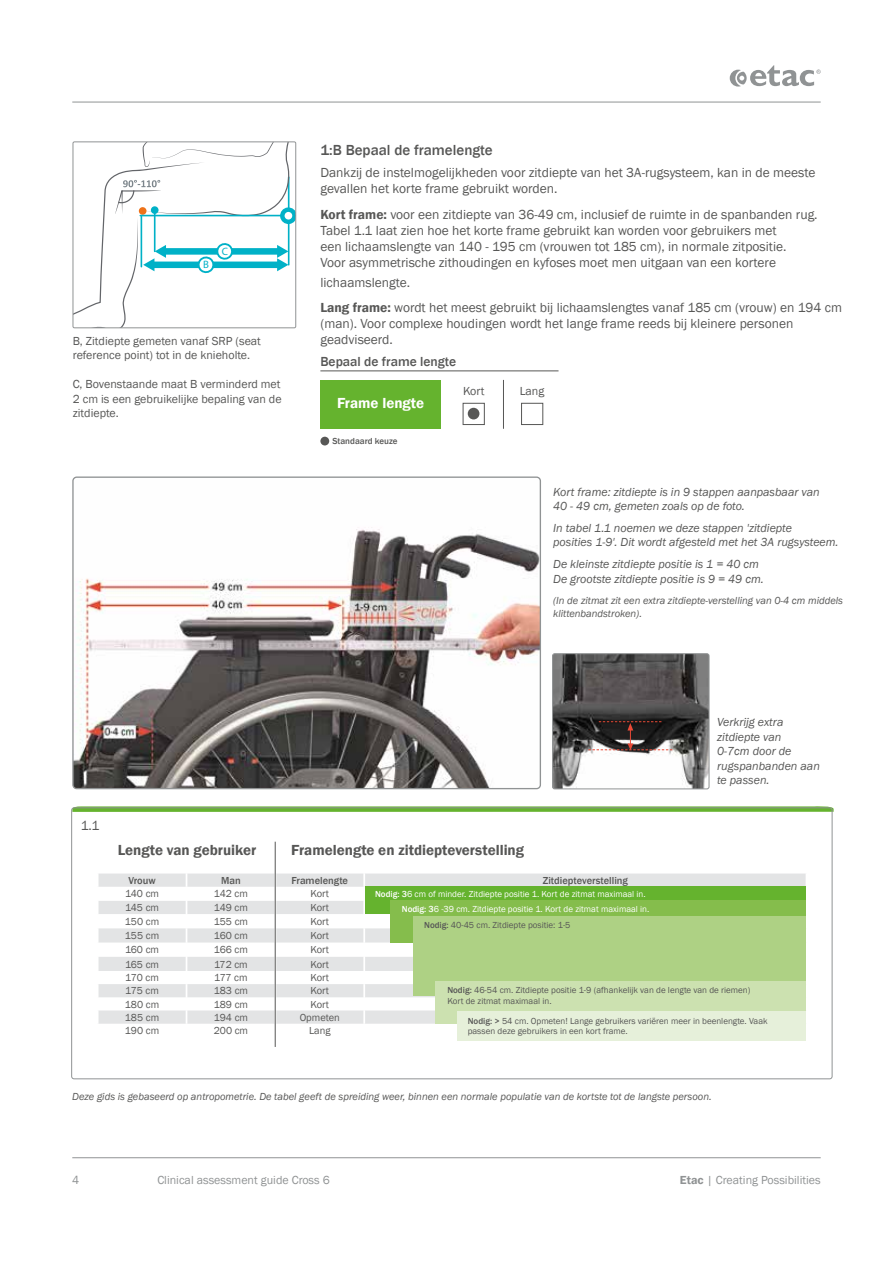
<style>
.page{position:relative;width:893px;height:1263px;background:#fff}
.page>*{position:absolute;margin:0;border:0;box-sizing:border-box;transform-origin:0 0}
.t1{font:600 15px "Franklin Gothic";color:#575756}
.t2{font:500 15px "Franklin Gothic";color:#575756}
.t3{font:600 15px "Franklin Gothic";color:#fff}
.t4{font:13.5px/16.2px "Franklin Gothic";color:#575756}
.t5{font:500 13.5px "Franklin Gothic";color:#575756}
.t6{font:italic 12px/14.4px "Franklin Gothic";color:#575756}
.t7{font:12px/14.4px "Franklin Gothic";color:#575756}
.t8{font:12px "Franklin Gothic";color:#909394}
.t9{font:10.65px "Myriad Pro";color:#00b1c7}
.t10{font:italic 10.5px/13.5px "Franklin Gothic";color:#575756}
.t11{font:10.5px "Franklin Gothic";color:#575756}
.t12{font:500 10.5px "Franklin Gothic";color:#575756}
.t13{font:9px/10.8px "Franklin Gothic";color:#575756}
.t14{font:9px/14.9px "Franklin Gothic";color:#fff}
.t15{font:500 9px "Franklin Gothic";color:#575756}
.s1{font-weight:600}
.s2{font-weight:500}
</style>
<div class="page">
<hr style="left:72px;top:102px;width:749px;height:1px;background:#909394">
<hr style="left:72px;top:1157px;width:749px;height:1px;background:#909394">
<svg style="left:730px;top:65px;width:91px;height:22px"></svg>
<img style="left:74px;top:478px;width:466px;height:311px">
<div style="left:72px;top:476px;width:469px;height:313px;border:1px solid #909394;border-radius:4px"></div>
<img style="left:552px;top:655px;width:157px;height:134px">
<div style="left:552px;top:653px;width:157px;height:136px;border:1px solid #909394;border-radius:2px"></div>
<svg style="left:588px;top:721px;width:84px;height:29px;background:#453c3b"></svg>
<div style="left:320px;top:380px;width:121px;height:49px;background:#65b32e"></div>
<hr style="left:503px;top:380px;width:1px;height:49px;background:#575756">
<div style="left:463px;top:403px;width:22px;height:22px;border:1px solid #575756"></div>
<div style="left:521px;top:403px;width:22px;height:22px;border:1px solid #575756"></div>
<hr style="left:320px;top:370px;width:238px;height:1px;background:#575756">
<div style="left:468px;top:408px;width:11px;height:11px;background:#575756;border-radius:50%"></div>
<div style="left:320px;top:437px;width:9px;height:8px;background:#575756;border-radius:50%"></div>
<svg style="left:75px;top:144px;width:219px;height:182px"></svg>
<hr style="left:141px;top:216px;width:1px;height:51px;background:#00b1c7">
<div style="left:73px;top:142px;width:223px;height:186px;border:1px solid #909394;border-radius:2px"></div>
<svg style="left:73px;top:806px;width:761px;height:6px;background:#7bb454"></svg>
<svg style="left:99px;top:873px;width:707px;height:151px;fill:#e3e4e5"></svg>
<svg style="left:98px;top:874px;width:1px;height:150px"></svg>
<svg style="left:186px;top:873px;width:1px;height:151px"></svg>
<svg style="left:274px;top:873px;width:1px;height:164px"></svg>
<svg style="left:363px;top:873px;width:2px;height:151px"></svg>
<div style="left:366px;top:887px;width:440px;height:27px;background:#65b32e"></div>
<div style="left:390px;top:900px;width:416px;height:43px;background:#85bd4c"></div>
<div style="left:413px;top:916px;width:393px;height:80px;background:#aed184"></div>
<div style="left:436px;top:981px;width:370px;height:43px;background:#cce1b0"></div>
<div style="left:457px;top:1011px;width:349px;height:30px;background:#e6f0da"></div>
<hr style="left:275px;top:842px;width:1px;height:205px;background:#575756">
<p class="t9" style="left:203px;top:258px;width:7px">B</p>
<p class="t9" style="left:222px;top:244px;width:8px">C</p>
<p class="t7" style="left:73px;top:334px;width:190px">B, Zitdiepte gemeten vanaf SRP (seat reference point) tot in de knieholte.</p>
<p class="t7" style="left:73px;top:377px;width:210px;text-align:justify">C, Bovenstaande maat B verminderd met 2 cm is een gebruikelijke bepaling van de zitdiepte.</p>
<p class="t2" style="left:320px;top:140px;width:174px">1:B Bepaal de framelengte</p>
<p class="t4" style="left:320px;top:165px;width:497px">Dankzij de instelmogelijkheden voor zitdiepte van het 3A-rugsysteem, kan in de meeste gevallen het korte frame gebruikt worden.</p>
<p class="t4" style="left:320px;top:206px;width:499px"><span class="s1">Kort frame:</span> voor een zitdiepte van 36-49 cm, inclusief de ruimte in de spanbanden rug.<br>Tabel 1.1 laat zien hoe het korte frame gebruikt kan worden voor gebruikers met<br>een lichaamslengte van 140 - 195 cm (vrouwen tot 185 cm), in normale zitpositie.<br>Voor asymmetrische zithoudingen en kyfoses moet men uitgaan van een kortere</p>
<p class="t4" style="left:320px;top:270px;width:523px;line-height:25.2px">lichaamslengte.<br><span class="s1">Lang frame:</span> wordt het meest gebruikt bij lichaamslengtes vanaf 185 cm (vrouw) en 194 cm</p>
<p class="t4" style="left:320px;top:316px;width:474px">(man). Voor complexe houdingen wordt het lange frame reeds bij kleinere personen geadviseerd.</p>
<p class="t5" style="left:320px;top:353px;width:137px">Bepaal de frame lengte</p>
<p class="t3" style="left:337px;top:393px;width:89px">Frame lengte</p>
<p class="t7" style="left:463px;top:384px;width:23px">Kort</p>
<p class="t7" style="left:520px;top:384px;width:26px">Lang</p>
<p class="t15" style="left:332px;top:435px;width:67px">Standaard keuze</p>
<p class="t6" style="left:553px;top:485px;width:268px">Kort frame: zitdiepte is in 9 stappen aanpasbaar van<br>40 - 49 cm, gemeten zoals op de foto.</p>
<p class="t6" style="left:553px;top:521px;width:287px">In tabel 1.1 noemen we deze stappen 'zitdiepte<br>posities 1-9'. Dit wordt afgesteld met het 3A rugsysteem.</p>
<p class="t6" style="left:553px;top:557px;width:212px">De kleinste zitdiepte positie is 1 = 40 cm<br>De grootste zitdiepte positie is 9 = 49 cm.</p>
<p class="t10" style="left:553px;top:593px;width:291px">(In de zitmat zit een extra zitdiepte-verstelling van 0-4 cm middels klittenbandstroken).</p>
<p class="t4" style="left:81px;top:818px;width:20px">1.1</p>
<p class="t1" style="left:118px;top:841px;width:140px">Lengte van gebruiker</p>
<p class="t1" style="left:291px;top:841px;width:234px">Framelengte en zitdiepteverstelling</p>
<p class="t6" style="left:717px;top:715px;width:104px">Verkrijg extra zitdiepte van<br>0-7cm door de rugspanbanden aan te passen.</p>
<p class="t12" style="left:128px;top:874px;width:29px">Vrouw</p>
<p class="t12" style="left:221px;top:874px;width:21px">Man</p>
<p class="t12" style="left:292px;top:874px;width:58px">Framelengte</p>
<p class="t12" style="left:543px;top:874px;width:87px">Zitdiepteverstelling</p>
<p class="t11" style="left:125px;top:887px;width:36px">140 cm</p>
<p class="t11" style="left:214px;top:887px;width:36px">142 cm</p>
<p class="t11" style="left:310px;top:887px;width:20px">Kort</p>
<p class="t11" style="left:125px;top:901px;width:36px">145 cm</p>
<p class="t11" style="left:214px;top:901px;width:36px">149 cm</p>
<p class="t11" style="left:310px;top:901px;width:20px">Kort</p>
<p class="t11" style="left:125px;top:915px;width:36px">150 cm</p>
<p class="t11" style="left:214px;top:915px;width:36px">155 cm</p>
<p class="t11" style="left:310px;top:915px;width:20px">Kort</p>
<p class="t11" style="left:125px;top:929px;width:36px">155 cm</p>
<p class="t11" style="left:214px;top:929px;width:36px">160 cm</p>
<p class="t11" style="left:310px;top:929px;width:20px">Kort</p>
<p class="t11" style="left:125px;top:943px;width:36px">160 cm</p>
<p class="t11" style="left:214px;top:943px;width:36px">166 cm</p>
<p class="t11" style="left:310px;top:943px;width:20px">Kort</p>
<p class="t11" style="left:125px;top:957px;width:36px">165 cm</p>
<p class="t11" style="left:214px;top:957px;width:35px">172 cm</p>
<p class="t11" style="left:310px;top:957px;width:20px">Kort</p>
<p class="t11" style="left:125px;top:971px;width:35px">170 cm</p>
<p class="t11" style="left:214px;top:971px;width:35px">177 cm</p>
<p class="t11" style="left:310px;top:971px;width:20px">Kort</p>
<p class="t11" style="left:125px;top:984px;width:35px">175 cm</p>
<p class="t11" style="left:214px;top:984px;width:36px">183 cm</p>
<p class="t11" style="left:310px;top:984px;width:20px">Kort</p>
<p class="t11" style="left:125px;top:997px;width:36px">180 cm</p>
<p class="t11" style="left:214px;top:997px;width:36px">189 cm</p>
<p class="t11" style="left:310px;top:997px;width:20px">Kort</p>
<p class="t11" style="left:125px;top:1011px;width:36px">185 cm</p>
<p class="t11" style="left:214px;top:1011px;width:36px">194 cm</p>
<p class="t11" style="left:300px;top:1011px;width:42px">Opmeten</p>
<p class="t11" style="left:125px;top:1024px;width:36px">190 cm</p>
<p class="t11" style="left:214px;top:1024px;width:36px">200 cm</p>
<p class="t11" style="left:309px;top:1024px;width:23px">Lang</p>
<p class="t14" style="left:402px;top:887px;width:249px;text-indent:-27px"><span class="s2">Nodig: 3</span>6 cm of minder. Zitdiepte positie 1. Kort de zitmat maximaal in.<br><span class="s2">Nodig: 3</span>6 -39 cm. Zitdiepte positie 1. Kort de zitmat maximaal in.</p>
<p class="t13" style="left:424px;top:920px;width:148px"><span class="s2">Nodig:</span> 40-45 cm. Zitdiepte positie: 1-5</p>
<p class="t13" style="left:447px;top:985px;width:305px"><span class="s2">Nodig:</span> 46-54 cm. Zitdiepte positie 1-9 (afhankelijk van de lengte van de riemen)<br>Kort de zitmat maximaal in.</p>
<p class="t13" style="left:468px;top:1015px;width:301px"><span class="s2">Nodig: &gt;</span> 54 cm. Opmeten! Lange gebruikers variëren meer in beenlengte. Vaak passen deze gebruikers in een kort frame.</p>
<p class="t10" style="left:72px;top:1090px;width:641px">Deze gids is gebaseerd op antropometrie. De tabel geeft de spreiding weer, binnen een normale populatie van de kortste tot de langste persoon.</p>
<p class="t8" style="left:72px;top:1173px;width:9px">4</p>
<p class="t8" style="left:157px;top:1173px;width:174px">Clinical assessment guide Cross 6</p>
<p class="t8" style="left:680px;top:1173px;width:142px"><span class="s1">Etac</span> | Creating Possibilities</p>
</div>
